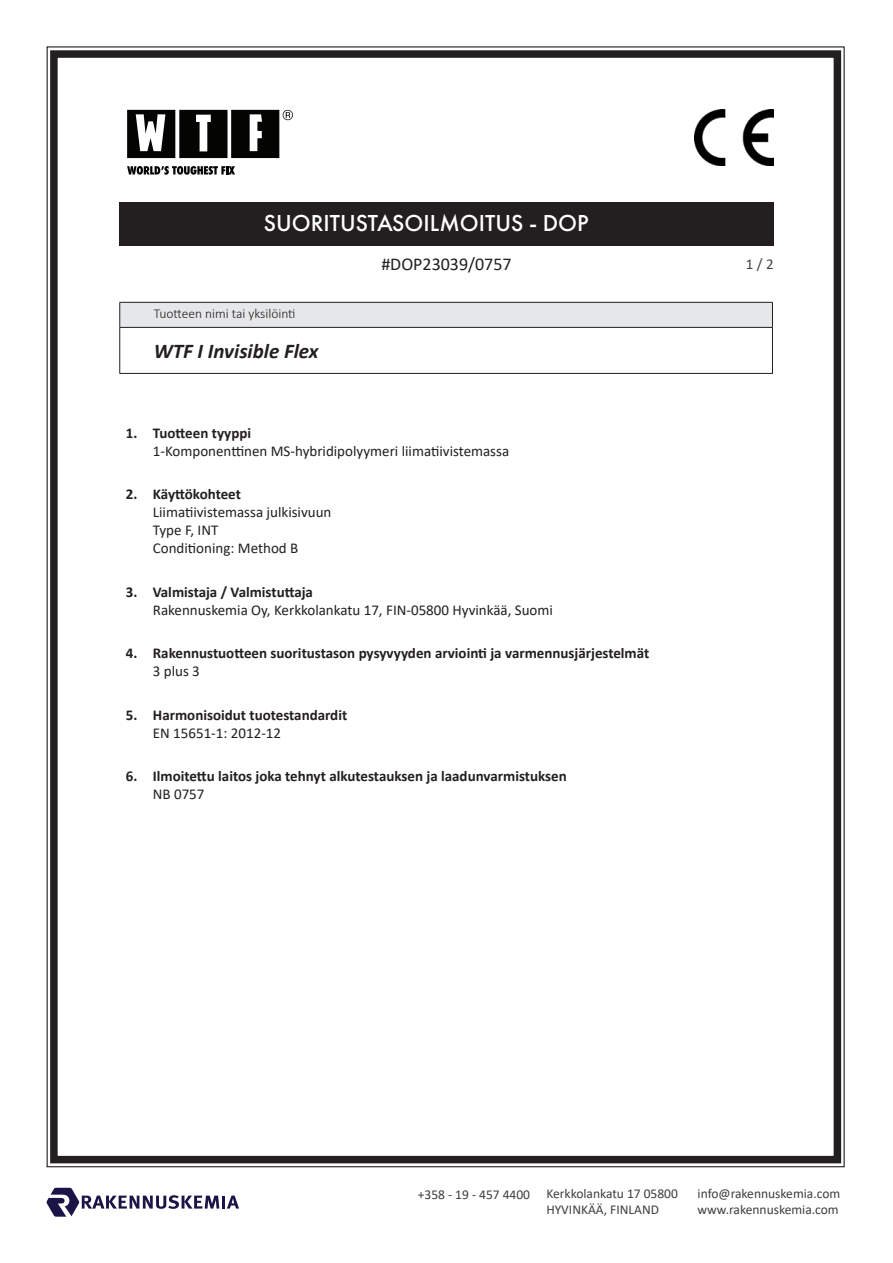
<style>
.page{position:relative;width:893px;height:1263px;background:#fff}
.page>*{position:absolute;margin:0;border:0;box-sizing:border-box;transform-origin:0 0}
.t1{font:500 24px "Futura PT";color:#fff}
.t2{font:italic 700 21px "Calibri";color:#231f20}
.t3{font:18px "Calibri";color:#231f20}
.t4{font:15px/18px "Calibri";color:#231f20}
.t5{font:700 15px/18px "Calibri";color:#231f20}
.t6{font:15px "Calibri";color:#424242}
.t7{font:13.5px/16.2px "Calibri";color:#3e3e3f}
.t8{font:300 13.5px "Calibri";color:#231f20}
.s1{font-weight:700}
.s2{font-weight:400}
</style>
<div class="page">
<div style="left:50px;top:50px;width:791px;height:1113px;border:8px solid #231f20"></div>
<svg style="left:127px;top:110px;width:166px;height:48px"></svg>
<svg style="left:127px;top:166px;width:108px;height:9px"></svg>
<div style="left:119px;top:202px;width:655px;height:43px;background:#231f20"></div>
<svg style="left:46px;top:1188px;width:193px;height:29px"></svg>
<img style="left:695px;top:109px;width:79px;height:56px">
<div style="left:120px;top:302px;width:652px;height:25px;background:#e6e7e9"></div>
<hr style="left:119px;top:302px;width:654px;height:1px;background:#231f20">
<svg style="left:119px;top:303px;width:1px;height:24px"></svg>
<svg style="left:772px;top:303px;width:1px;height:24px"></svg>
<hr style="left:119px;top:327px;width:654px;height:1px;background:#231f20">
<hr style="left:119px;top:328px;width:1px;height:45px;background:#231f20">
<hr style="left:772px;top:328px;width:1px;height:45px;background:#231f20">
<hr style="left:119px;top:373px;width:654px;height:1px;background:#231f20">
<h1 class="t1" style="left:264px;top:209px;width:327px">SUORITUSTASOILMOITUS - DOP</h1>
<p class="t8" style="left:154px;top:306px;width:143px">Tuotteen nimi tai yksilöinti</p>
<p class="t2" style="left:154px;top:336px;width:166px">WTF I Invisible Flex</p>
<p class="t3" style="left:381px;top:251px;width:132px">#DOP23039/0757</p>
<p class="t6" style="left:746px;top:253px;width:29px">1 / 2</p>
<p class="t4" style="left:153px;top:423px;width:358px;text-indent:-27px"><span class="s1">1. Tuotteen tyyppi<br></span>1-Komponenttinen MS-hybridipolyymeri liimatiivistemassa</p>
<p class="t4" style="left:153px;top:485px;width:180px;text-indent:-27px"><span class="s1">2. Käyttökohteet<br></span>Liimatiivistemassa julkisivuun<br>Type F, INT<br>Conditioning: Method B</p>
<p class="t4" style="left:153px;top:582px;width:402px;text-indent:-27px"><span class="s1">3. Valmistaja / Valmistuttaja<br></span>Rakennuskemia Oy, Kerkkolankatu 17, FIN-05800 Hyvinkää, Suomi</p>
<p class="t5" style="left:153px;top:644px;width:498px;text-indent:-27px">4. Rakennustuotteen suoritustason pysyvyyden arviointi ja varmennusjärjestelmät<br><span class="s2">3 plus 3</span></p>
<p class="t5" style="left:153px;top:706px;width:196px;text-indent:-27px">5. Harmonisoidut tuotestandardit<br><span class="s2">EN 15651-1: 2012-12</span></p>
<p class="t5" style="left:153px;top:767px;width:415px;text-indent:-27px">6. Ilmoitettu laitos joka tehnyt alkutestauksen ja laadunvarmistuksen<br><span class="s2">NB 0757</span></p>
<p class="t7" style="left:418px;top:1186px;width:114px">+358 - 19 - 457 4400</p>
<p class="t7" style="left:546px;top:1185px;width:133px">Kerkkolankatu 17 05800<br>HYVINKÄÄ, FINLAND</p>
<p class="t7" style="left:698px;top:1185px;width:144px">info@rakennuskemia.com www.rakennuskemia.com</p>
</div>
